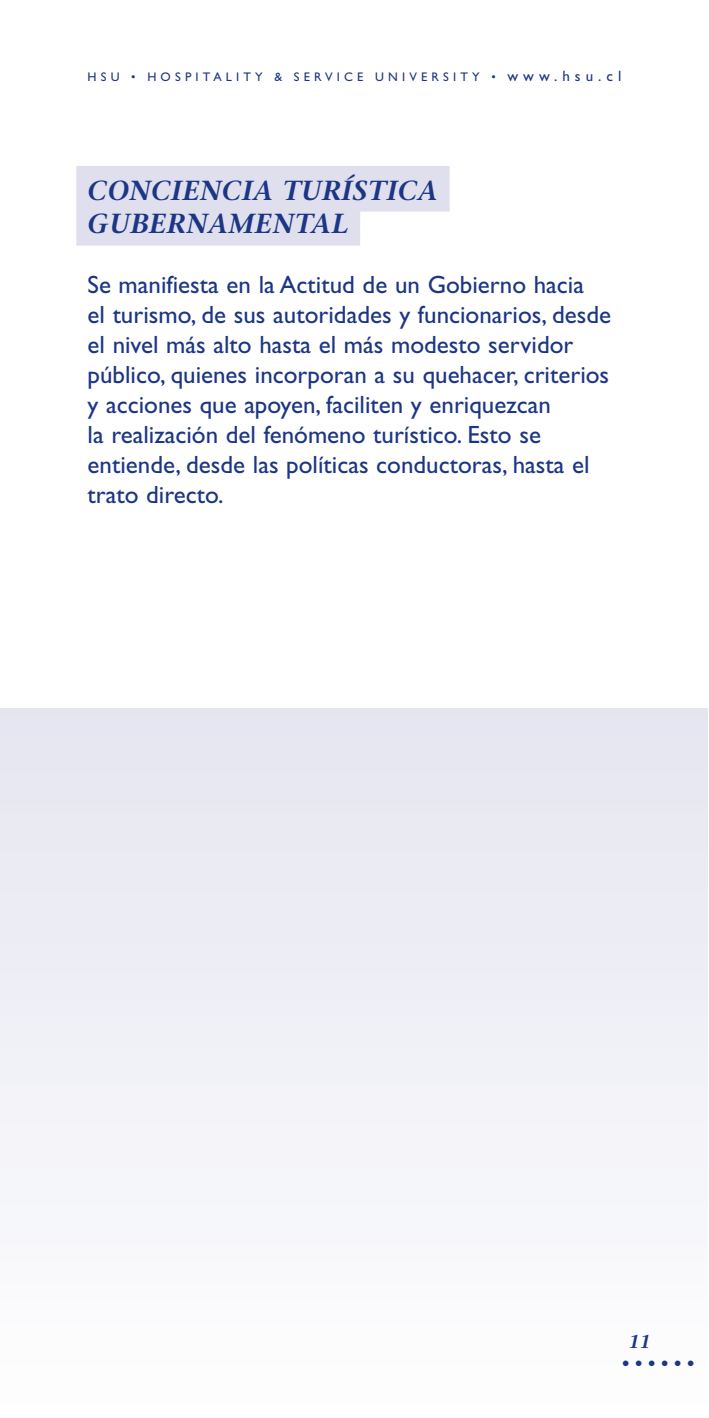
<style>
.page{position:relative;width:709px;height:1418px;background:#fff}
.page>*{position:absolute;margin:0;border:0;box-sizing:border-box;transform-origin:0 0}
.t1{font:italic 600 27.5px/33px "Stone Serif";color:#1c3685}
.t2{font:25px/30px "Gill Sans";color:#1c3685}
.t3{font:22.5px "Gill Sans";color:#1c3685}
.t4{font:italic 600 18.75px "Stone Serif";color:#1c3685}
.t5{font:12.5px "Gill Sans";letter-spacing:.335em;color:#1c3685}
.s1{font-size:15px}
</style>
<div class="page">
<svg style="left:76px;top:166px;width:373px;height:79px;background:#e2e2ee"></svg>
<div style="left:0;top:709px;width:708px;height:708px;background:#f1f2f8"></div>
<p class="t5" style="left:88px;top:69px;width:535px">HSU • HOSPITALITY &amp; SERVICE UNIVERSITY • <span class="s1">www.hsu.cl</span></p>
<p class="t1" style="left:88px;top:174px;width:352px">CONCIENCIA TURÍSTICA<br>GUBERNAMENTAL</p>
<p class="t2" style="left:88px;top:269px;width:525px">Se manifiesta en la Actitud de un Gobierno hacia<br>el turismo, de sus autoridades y funcionarios, desde el nivel más alto hasta el más modesto servidor público, quienes incorporan a su quehacer, criterios y acciones que apoyen, faciliten y enriquezcan<br>la realización del fenómeno turístico. Esto se entiende, desde las políticas conductoras, hasta el trato directo.</p>
<p class="t4" style="left:628px;top:1329px;width:24px">11</p>
<p class="t3" style="left:621px;top:1349px;width:75px">••••••</p>
</div>
